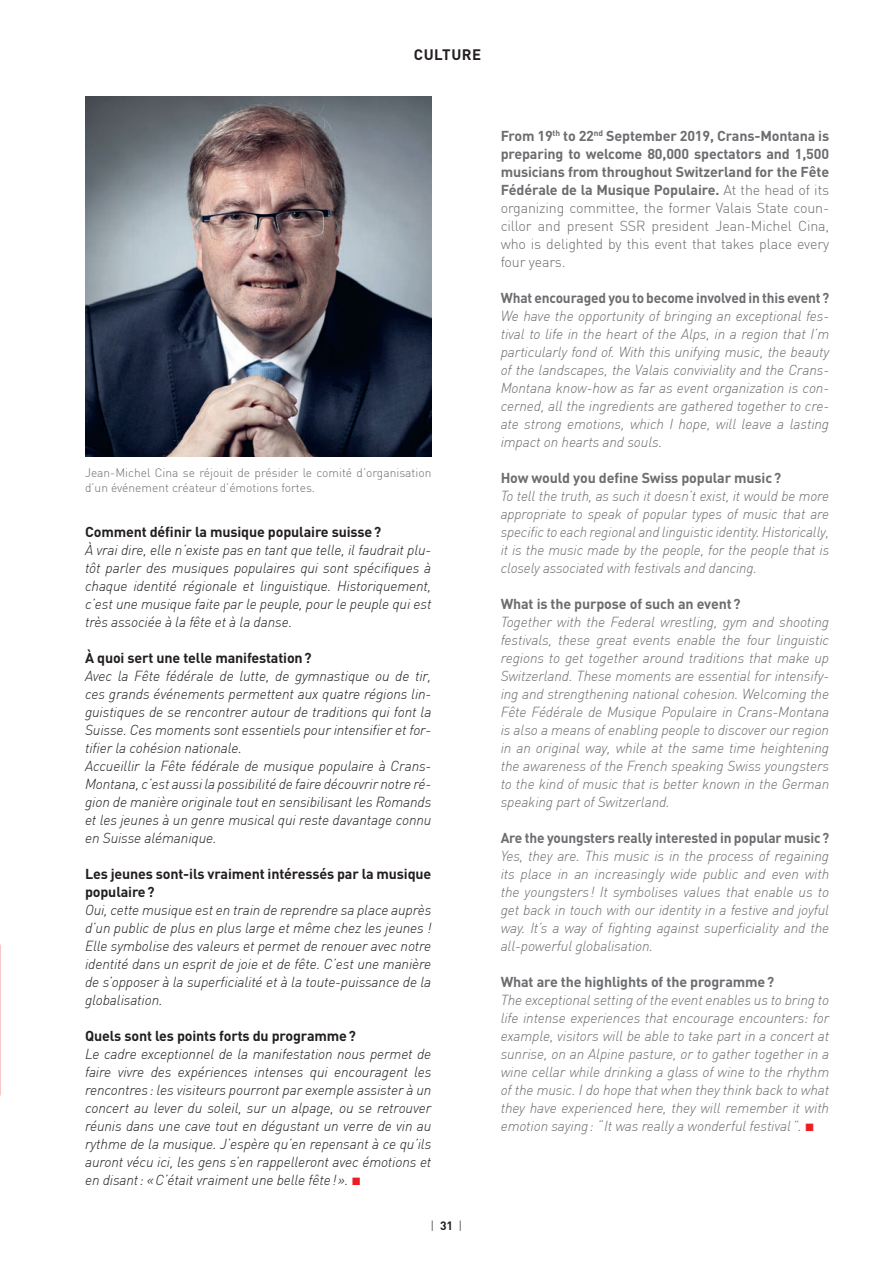
<style>
.page{position:relative;width:893px;height:1263px;background:#fff}
.page>*{position:absolute;margin:0;border:0;box-sizing:border-box;transform-origin:0 0}
.t1{font:700 15px "DIN";letter-spacing:.03em;color:#231f20}
.t2{font:italic 300 14.25px/18px "DIN";letter-spacing:-.01em;color:#6c6d70;text-align:justify}
.t3{font:italic 300 14.25px/18px "DIN";letter-spacing:-.01em;color:#231f20;text-align:justify}
.t4{font:300 14.25px/18px "DIN";letter-spacing:-.01em;color:#6c6d70;text-align:justify}
.t5{font:700 14.25px/18px "DIN";letter-spacing:-.01em;color:#231f20}
.t6{font:700 14.25px "DIN";letter-spacing:-.01em;color:#6c6d70}
.t7{font:700 14.25px "DIN";letter-spacing:-.01em;color:#6c6d70;scale:.96 1}
.t8{font:300 12px/15px "DIN";color:#6c6d70}
.t9{font:300 12px "DIN";color:#231f20}
.s1{font-family:"Chronicle Text G1";font-weight:400;font-style:normal;font-size:12px;color:#ee1d23}
.s2{font-weight:700}
</style>
<div class="page">
<img style="left:85px;top:96px;width:346px;height:360px">
<p class="t1" style="left:414px;top:45px;width:69px">CULTURE</p>
<p class="t8" style="left:85px;top:465px;width:348px">Jean-Michel Cina se réjouit de présider le comité d’organisation d’un événement créateur d’émotions fortes.</p>
<p class="t5" style="left:85px;top:522px;width:298px">Comment définir la musique populaire suisse?</p>
<p class="t3" style="left:85px;top:541px;width:348px">À vrai dire, elle n’existe pas en tant que telle, il faudrait plu&shy;tôt parler des musiques populaires qui sont spécifiques à chaque identité régionale et linguistique. Historiquement, c’est une musique faite par le peuple, pour le peuple qui est très associée à la fête et à la danse.</p>
<p class="t5" style="left:85px;top:648px;width:228px">À quoi sert une telle manifestation?</p>
<p class="t3" style="left:85px;top:667px;width:348px;text-align:left">Avec la Fête fédérale de lutte, de gymnastique ou de tir, ces grands événements permettent aux quatre régions lin&shy;guistiques de se rencontrer autour de traditions qui font la Suisse. Ces moments sont essentiels pour intensifier et for&shy;tifier la cohésion nationale.<br>Accueillir la Fête fédérale de musique populaire à Crans-Montana, c’est aussi la possibilité de faire découvrir notre ré&shy;gion de manière originale tout en sensibilisant les Romands et les jeunes à un genre musical qui reste davantage connu en Suisse alémanique.</p>
<p class="t5" style="left:85px;top:864px;width:348px">Les jeunes sont-ils vraiment intéressés par la musique populaire?</p>
<p class="t3" style="left:85px;top:901px;width:348px">Oui, cette musique est en train de reprendre sa place auprès d’un public de plus en plus large et même chez les jeunes !<br>Elle symbolise des valeurs et permet de renouer avec notre identité dans un esprit de joie et de fête. C’est une manière de s’opposer à la superficialité et à la toute-puissance de la globalisation.</p>
<p class="t5" style="left:85px;top:1026px;width:272px">Quels sont les points forts du programme?</p>
<p class="t3" style="left:85px;top:1045px;width:348px">Le cadre exceptionnel de la manifestation nous permet de faire vivre des expériences intenses qui encouragent les rencontres: les visiteurs pourront par exemple assister à un concert au lever du soleil, sur un alpage, ou se retrouver réunis dans une cave tout en dégustant un verre de vin au rythme de la musique. J’espère qu’en repensant à ce qu’ils auront vécu ici, les gens s’en rappelleront avec émotions et en disant: «C’était vraiment une belle fête!». <span class="s1">•</span></p>
<p class="t9" style="left:431px;top:1218px;width:33px">| <span class="s2">31</span> |</p>
<p class="t4" style="left:501px;top:127px;width:330px"><span class="s2">From 19</span><sup>th</sup> <span class="s2">to 22</span><sup>nd</sup> <span class="s2">September 2019, Crans-Montana is preparing to welcome 80,000 spectators and 1,500 musicians from throughout Switzerland for the Fête Fédérale de la Musique Populaire.</span> At the head of its organizing committee, the former Valais State coun&shy;cillor and present SSR president Jean-Michel Cina, who is delighted by this event that takes place every four years.</p>
<p class="t7" style="left:501px;top:289px;width:344px">What encouraged you to become involved in this event?</p>
<p class="t2" style="left:501px;top:307px;width:330px">We have the opportunity of bringing an exceptional fes&shy;tival to life in the heart of the Alps, in a region that I’m particularly fond of. With this unifying music, the beauty of the landscapes, the Valais conviviality and the Crans-Montana know-how as far as event organization is con&shy;cerned, all the ingredients are gathered together to cre&shy;ate strong emotions, which I hope, will leave a lasting impact on hearts and souls.</p>
<p class="t6" style="left:501px;top:469px;width:282px">How would you define Swiss popular music?</p>
<p class="t2" style="left:501px;top:487px;width:330px">To tell the truth, as such it doesn’t exist, it would be more appropriate to speak of popular types of music that are specific to each regional and linguistic identity. Historically, it is the music made by the people, for the people that is closely associated with festivals and dancing.</p>
<p class="t6" style="left:501px;top:595px;width:241px">What is the purpose of such an event?</p>
<p class="t2" style="left:501px;top:613px;width:330px">Together with the Federal wrestling, gym and shooting festivals, these great events enable the four linguistic regions to get together around traditions that make up Switzerland. These moments are essential for intensify&shy;ing and strengthening national cohesion. Welcoming the Fête Fédérale de Musique Populaire in Crans-Montana is also a means of enabling people to discover our region in an original way, while at the same time heightening the awareness of the French speaking Swiss youngsters to the kind of music that is better known in the German speaking part of Switzerland.</p>
<p class="t7" style="left:501px;top:829px;width:344px">Are the youngsters really interested in popular music?</p>
<p class="t2" style="left:501px;top:847px;width:330px">Yes, they are. This music is in the process of regaining its place in an increasingly wide public and even with the youngsters! It symbolises values that enable us to get back in touch with our identity in a festive and joyful way. It’s a way of fighting against superficiality and the all-powerful globalisation.</p>
<p class="t6" style="left:501px;top:973px;width:275px">What are the highlights of the programme?</p>
<p class="t2" style="left:501px;top:991px;width:330px">The exceptional setting of the event enables us to bring to life intense experiences that encourage encounters: for example, visitors will be able to take part in a concert at sunrise, on an Alpine pasture, or to gather together in a wine cellar while drinking a glass of wine to the rhythm of the music. I do hope that when they think back to what they have experienced here, they will remember it with emotion saying: “It was really a wonderful festival”. <span class="s1">•</span></p>
</div>
